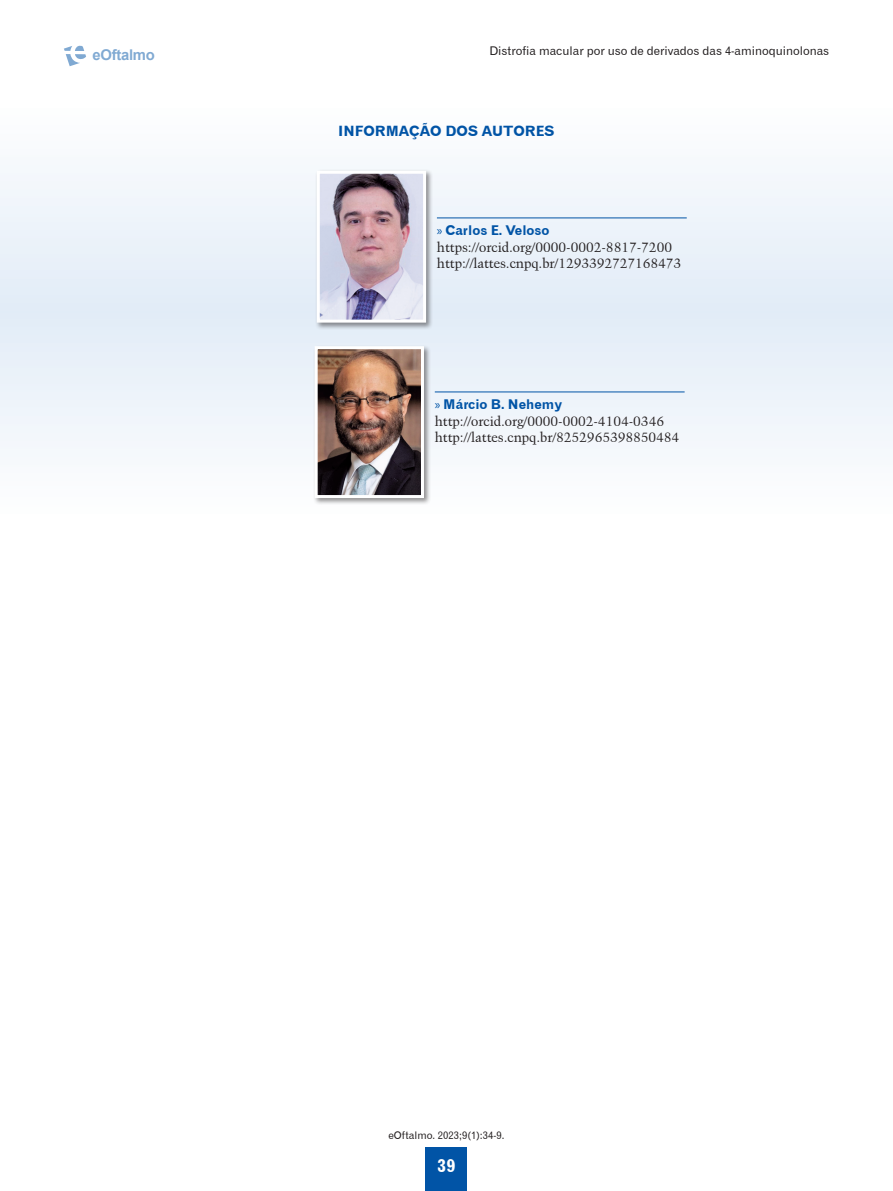
<style>
.page{position:relative;width:893px;height:1191px;background:#fff}
.page>*{position:absolute;margin:0;border:0;box-sizing:border-box;transform-origin:0 0}
.t1{font:18px "Gothic 720 BT Bold B";color:#fff}
.t2{font:700 14.85px "Arial";letter-spacing:-.02em;color:#0154a6}
._8_Autor_Intertítulo{font:14.25px "Gothic 720 BT Bold B";color:#0154a6}
._8_2_Autor_Texto{font:13.5px/16.5px "Kuenstler 480 BT";color:#231f20}
.t3{font:13.5px "Gothic 720 BT Bold B";color:#0154a6}
.t4{font:12px "Gothic 720 BT Roman B";color:#231f20}
.t5{font:10.5px "Gothic 720 BT Roman B";color:#231f20}
.s1{font-family:"Myriad Pro"}
</style>
<div class="page">
<div style="left:426px;top:1147px;width:41px;height:44px;background:#0154a6"></div>
<svg style="left:64px;top:45px;width:22px;height:21px"></svg>
<div style="left:0;top:106px;width:893px;height:413px;background:linear-gradient(to bottom,#eff5fa,#f0f5fb)"></div>
<hr style="left:437px;top:217px;width:250px;height:1px;background:#0154a6">
<div style="left:316px;top:169px;width:118px;height:161px;background:#231f20;opacity:.5"></div>
<img style="left:321px;top:175px;width:101px;height:143px">
<div style="left:317px;top:171px;width:109px;height:151px;border:3px solid #fff"></div>
<div style="left:313px;top:345px;width:119px;height:160px;background:#231f20;opacity:.5"></div>
<img style="left:319px;top:350px;width:101px;height:144px">
<div style="left:315px;top:346px;width:109px;height:152px;border:3px solid #fff"></div>
<hr style="left:435px;top:391px;width:250px;height:1px;background:#0154a6">
<p class="t2" style="left:93px;top:44px;width:64px">eOftalmo</p>
<p class="t4" style="left:489px;top:43px;width:341px">Distrofia macular por uso de derivados das 4-aminoquinolonas</p>
<p class="_8_Autor_Intertítulo" style="left:338px;top:122px;width:218px">INFORMAÇÃO DOS AUTORES</p>
<p class="t3" style="left:437px;top:222px;width:114px"><span class="s1">»</span> Carlos E. Veloso</p>
<p class="_8_2_Autor_Texto" style="left:437px;top:239px;width:237px">https://orcid.org/0000-0002-8817-7200</p>
<p class="_8_2_Autor_Texto" style="left:437px;top:255px;width:246px">http://lattes.cnpq.br/1293392727168473</p>
<p class="t3" style="left:435px;top:396px;width:129px"><span class="s1">»</span> Márcio B. Nehemy</p>
<p class="_8_2_Autor_Texto" style="left:435px;top:413px;width:246px">http://orcid.org/0000-0002-4104-0346 http://lattes.cnpq.br/8252965398850484</p>
<p class="t5" style="left:388px;top:1129px;width:118px">eOftalmo. 2023;9(1):34-9.</p>
<h1 class="t1" style="left:437px;top:1154px;width:20px">39</h1>
</div>
